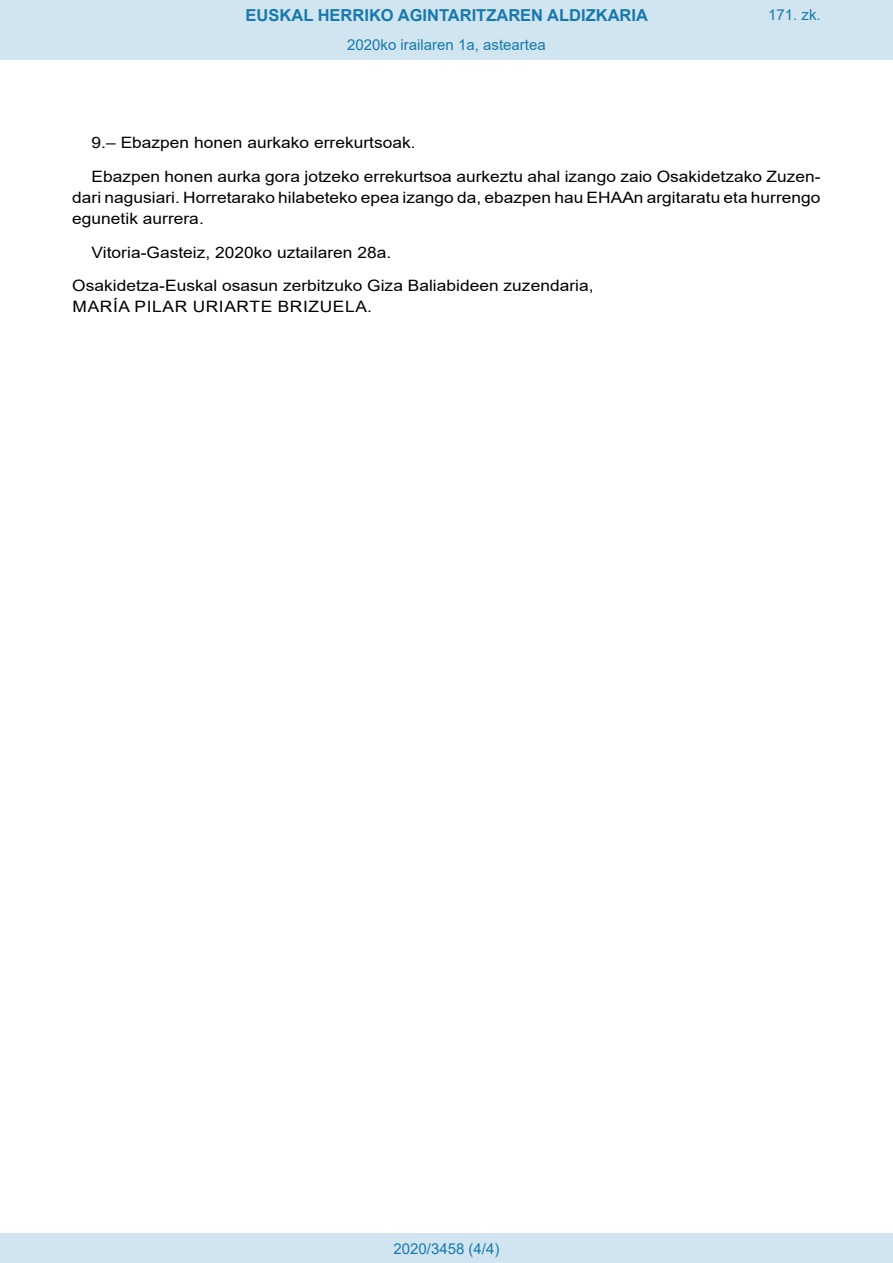
<style>
.page{position:relative;width:893px;height:1263px;background:#fff}
.page>*{position:absolute;margin:0;border:0;box-sizing:border-box;transform-origin:0 0}
.t1{font:700 16.5px "Arial";color:#1879ad}
.BOPVDetalle{font:15.6px/21px "Arial";color:#000;text-align:justify;scale:1.11 1}
.BOPVFirmaPuesto{font:15.6px "Arial";color:#000;scale:1.11 1}
.BOPVFirmaLugFec{font:15.6px "Arial";color:#000;scale:1.11 1}
.BOPVFirmaNombre{font:15.6px "Arial";letter-spacing:.035em;color:#000;scale:1.11 1}
.Paginacion_Centro{font:15px "Arial";color:#1879ad}
</style>
<div class="page">
<div style="left:0;top:0;width:893px;height:60px;background:#d0e5f0"></div>
<div style="left:0;top:1233px;width:893px;height:30px;background:#d0e5f0"></div>
<p class="t1" style="left:246px;top:3px;width:404px">EUSKAL HERRIKO AGINTARITZAREN ALDIZKARIA</p>
<p class="Paginacion_Centro" style="left:347px;top:35px;width:200px">2020ko irailaren 1a, asteartea</p>
<p class="Paginacion_Centro" style="left:768px;top:5px;width:54px">171. zk.</p>
<p class="BOPVDetalle" style="left:92px;top:132px;width:293px">9.– Ebazpen honen aurkako errekurtsoak.</p>
<p class="BOPVDetalle" style="left:72px;top:166px;width:676px;text-indent:19px">Ebazpen honen aurka gora jotzeko errekurtsoa aurkeztu ahal izango zaio Osakidetzako Zuzen&shy;dari nagusiari. Horretarako hilabeteko epea izango da, ebazpen hau EHAAn argitaratu eta hurrengo egunetik aurrera.</p>
<p class="BOPVFirmaLugFec" style="left:92px;top:241px;width:271px">Vitoria-Gasteiz, 2020ko uztailaren 28a.</p>
<p class="BOPVFirmaPuesto" style="left:72px;top:275px;width:471px">Osakidetza-Euskal osasun zerbitzuko Giza Baliabideen zuzendaria,</p>
<p class="BOPVFirmaNombre" style="left:73px;top:296px;width:271px">MARÍA PILAR URIARTE BRIZUELA.</p>
<p class="Paginacion_Centro" style="left:393px;top:1238px;width:107px">2020/3458 (4/4)</p>
</div>
